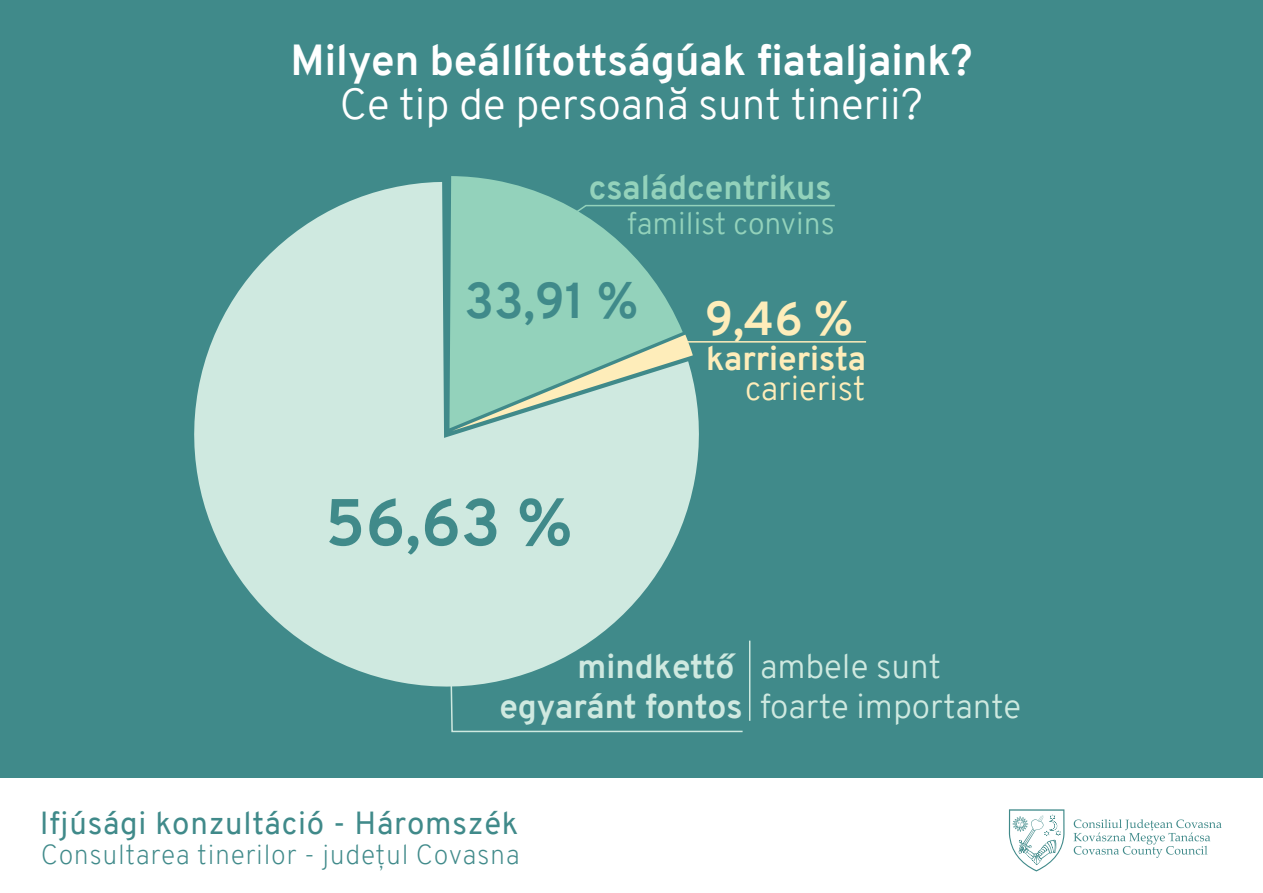
<style>
.page{position:relative;width:1263px;height:893px;background:#fff}
.page>*{position:absolute;margin:0;border:0;box-sizing:border-box;transform-origin:0 0}
.t1{font:700 66px "Overpass";color:#408a8a}
.t2{font:700 49.2px "Overpass";color:#408a8a}
.t3{font:700 46.5px "Overpass";color:#feedba}
.t4{font:700 42.45px "Overpass";color:#fff}
.t5{font:300 42.45px "Overpass";color:#fff}
.t6{font:300 33.45px/40px "Overpass";color:#cfe9e0}
.t7{font:700 33.45px/40px "Overpass";color:#cfe9e0;text-align:right}
.t8{font:700 33.45px "Overpass";color:#93d2bb}
.t9{font:700 33.45px "Overpass";letter-spacing:-.005em;color:#feedba}
.t10{font:300 33.45px "Overpass";color:#feedba}
.t11{font:31.2px "Overpass";letter-spacing:.025em;color:#408a8a}
.t12{font:300 30.3px "Overpass";color:#93d2bb}
.t13{font:200 26.85px "Overpass";letter-spacing:.025em;color:#408a8a}
</style>
<div class="page">
<div style="left:0;top:0;width:1263px;height:778px;background:#408a8a"></div>
<svg style="left:194px;top:182px;width:505px;height:505px;fill:#cfe9e0"></svg>
<svg style="left:442px;top:182px;width:257px;height:256px"></svg>
<svg style="left:449px;top:176px;width:234px;height:252px;fill:#93d2bb"></svg>
<svg style="left:452px;top:335px;width:415px;height:96px"></svg>
<svg style="left:549px;top:204px;width:286px;height:28px"></svg>
<svg style="left:448px;top:574px;width:295px;height:159px"></svg>
<svg style="left:1009px;top:809px;width:55px;height:62px"></svg>
<svg style="left:1073px;top:819px;width:148px;height:39px"></svg>
<hr style="left:749px;top:641px;width:1px;height:80px;background:#cfe9e0">
<h3 class="t4" style="left:291px;top:30px;width:683px">Milyen beállítottságúak fiataljaink?</h3>
<h3 class="t5" style="left:340px;top:74px;width:585px">Ce tip de persoană sunt tinerii?</h3>
<p class="t8" style="left:589px;top:164px;width:245px">családcentrikus</p>
<p class="t12" style="left:627px;top:202px;width:209px">familist convins</p>
<h2 class="t2" style="left:464px;top:266px;width:176px">33,91 %</h2>
<h1 class="t1" style="left:325px;top:475px;width:249px">56,63 %</h1>
<h3 class="t3" style="left:705px;top:285px;width:150px">9,46 %</h3>
<p class="t9" style="left:706px;top:335px;width:161px">karrierista</p>
<p class="t10" style="left:745px;top:365px;width:122px">carierist</p>
<p class="t7" style="left:499px;top:646px;width:245px">mindkettő egyaránt fontos</p>
<p class="t6" style="left:760px;top:646px;width:263px">ambele sunt foarte importante</p>
<p class="t11" style="left:40px;top:801px;width:480px">Ifjúsági konzultáció - Háromszék</p>
<p class="t13" style="left:41px;top:836px;width:481px">Consultarea tinerilor - județul Covasna</p>
</div>
